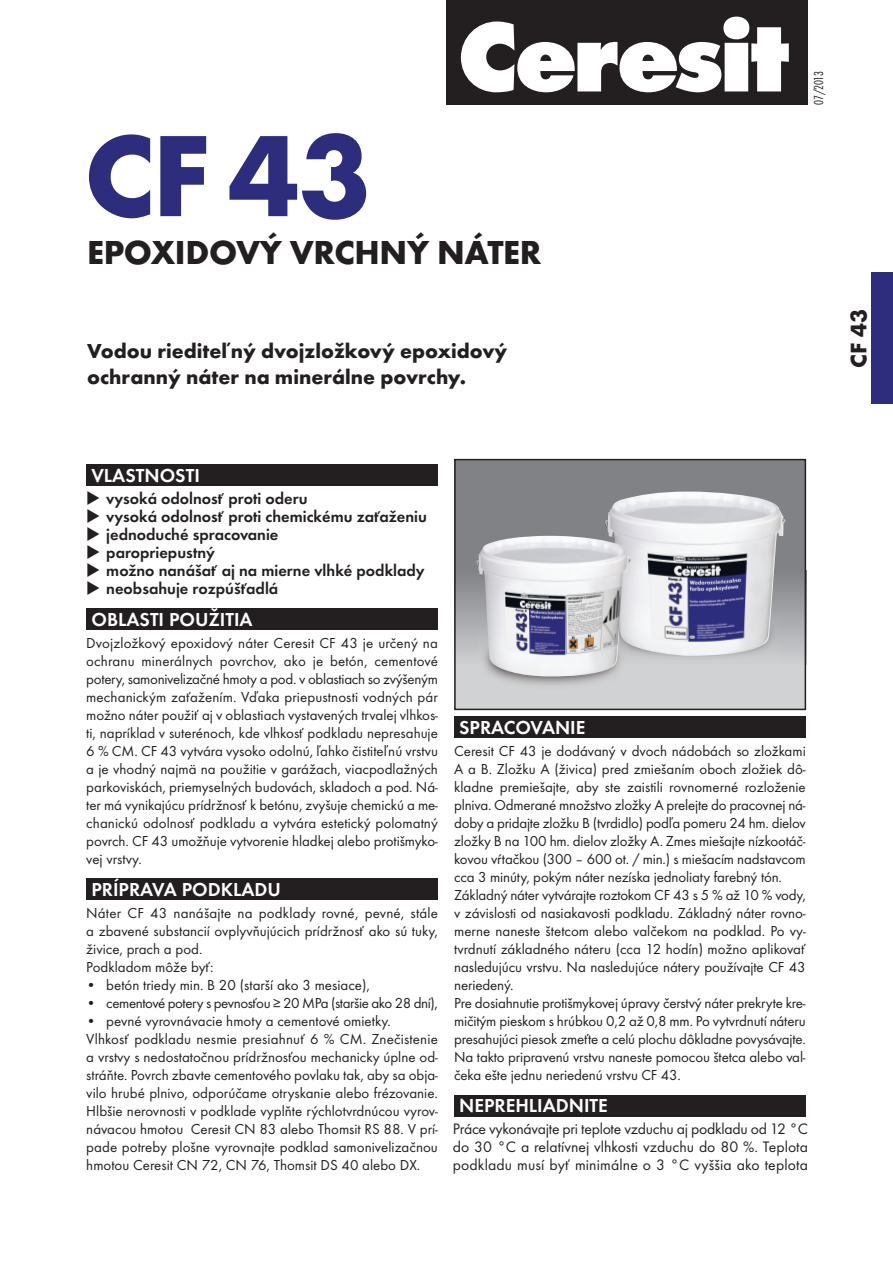
<style>
.page{position:relative;width:893px;height:1263px;background:#fff}
.page>*{position:absolute;margin:0;border:0;box-sizing:border-box;transform-origin:0 0}
.t1{font:700 120px "Futura TOT";color:#2e2d7d}
.t2{font:700 34.5px "Futura TOT";letter-spacing:-.01em;color:#231f20}
.t3{font:700 23.4px "Futura TOT";color:#231f20}
.t4{font:700 21px/25.2px "Futura TOT";color:#231f20}
.t5{font:600 19.5px "Futura TOT";color:#fff}
.t6{font:600 16.5px "Futura TOT";color:#231f20}
.t7{font:15.75px/18px "Futura TOT";letter-spacing:.01em;color:#231f20;text-align:justify}
.t8{font:15px/18px "Futura TOT";letter-spacing:-.005em;color:#231f20}
.t9{font:15px "Futura TOT";letter-spacing:-.03em;color:#231f20}
.t10{font:13.5px "Futura TOT Ligh Cond";letter-spacing:-.03em;color:#231f20}
</style>
<div class="page">
<div style="left:454px;top:459px;width:352px;height:181px;background:#808285"></div>
<div style="left:454px;top:661px;width:352px;height:48px;background:#d1d2d4"></div>
<div style="left:454px;top:571px;width:352px;height:93px;background:linear-gradient(to bottom,#808286,#ceced1)"></div>
<div style="left:872px;top:272px;width:21px;height:132px;background:#2e2d7d"></div>
<div style="left:87px;top:465px;width:351px;height:21px;background:#231f20"></div>
<div style="left:87px;top:609px;width:351px;height:21px;background:#231f20"></div>
<div style="left:87px;top:879px;width:351px;height:21px;background:#231f20"></div>
<div style="left:454px;top:717px;width:352px;height:21px;background:#231f20"></div>
<div style="left:454px;top:1095px;width:352px;height:21px;background:#231f20"></div>
<img style="left:475px;top:492px;width:310px;height:184px">
<div style="left:454px;top:459px;width:352px;height:251px;border:2px solid #231f20"></div>
<div style="left:446px;top:0;width:362px;height:105px;background:#231f20"></div>
<svg style="left:461px;top:17px;width:328px;height:75px"></svg>
<h1 class="t1" style="left:84px;top:105px;width:288px">CF 43</h1>
<h2 class="t2" style="left:87px;top:232px;width:456px">EPOXIDOVÝ VRCHNÝ NÁTER</h2>
<h3 class="t4" style="left:87px;top:339px;width:422px">Vodou riediteľný dvojzložkový epoxidový ochranný náter na minerálne povrchy.</h3>
<p class="t10" style="left:810px;top:105px;width:35px;rotate:-90deg">07/2013</p>
<h3 class="t3" style="left:845px;top:368px;width:60px;rotate:-90deg">CF 43</h3>
<h3 class="t5" style="left:91px;top:464px;width:110px">VLASTNOSTI</h3>
<p class="t6" style="left:86px;top:489px;width:223px">◆ vysoká odolnosť proti oderu</p>
<p class="t6" style="left:86px;top:507px;width:342px">◆ vysoká odolnosť proti chemickému zaťaženiu</p>
<p class="t6" style="left:86px;top:525px;width:194px">◆ jednoduché spracovanie</p>
<p class="t6" style="left:86px;top:543px;width:130px">◆ paropriepustný</p>
<p class="t6" style="left:86px;top:561px;width:340px">◆ možno nanášať aj na mierne vlhké podklady</p>
<p class="t6" style="left:86px;top:579px;width:193px">◆ neobsahuje rozpúšťadlá</p>
<p class="t8" style="left:86px;top:634px;width:353px;text-align:justify">Dvojzložkový epoxidový náter Ceresit CF 43 je určený na ochranu minerálnych povrchov, ako je betón, cementové potery, samonivelizačné hmoty a pod. v oblastiach so zvýšeným mechanickým zaťažením. Vďaka priepustnosti vodných pár možno náter použiť aj v oblastiach vystavených trvalej vlhkos&shy;ti, napríklad v suterénoch, kde vlhkosť podkladu nepresahuje 6 % CM. CF 43 vytvára vysoko odolnú, ľahko čistiteľnú vrstvu a je vhodný najmä na použitie v garážach, viacpodlažných parkoviskách, priemyselných budovách, skladoch a pod. Ná&shy;ter má vynikajúcu prídržnosť k betónu, zvyšuje chemickú a me&shy;chanickú odolnosť podkladu a vytvára estetický polomatný povrch. CF 43 umožňuje vytvorenie hladkej alebo protišmyko&shy;vej vrstvy.</p>
<p class="t8" style="left:86px;top:904px;width:353px">Náter CF 43 nanášajte na podklady rovné, pevné, stále a zbavené substancií ovplyvňujúcich prídržnosť ako sú tuky, živice, prach a pod.<br>Podkladom môže byť:</p>
<p class="t8" style="left:86px;top:976px;width:285px">• betón triedy min. B 20 (starší ako 3 mesiace),</p>
<p class="t9" style="left:86px;top:994px;width:353px">• cementové potery s pevnosťou ≥ 20 MPa (staršie ako 28 dní),</p>
<p class="t8" style="left:86px;top:1012px;width:353px">• pevné vyrovnávacie hmoty a cementové omietky.<br>Vlhkosť podkladu nesmie presiahnuť 6 % CM. Znečistenie a vrstvy s nedostatočnou prídržnosťou mechanicky úplne od&shy;stráňte. Povrch zbavte cementového povlaku tak, aby sa obja&shy;vilo hrubé plnivo, odporúčame otryskanie alebo frézovanie.<br>Hlbšie nerovnosti v podklade vyplňte rýchlotvrdnúcou vyrov&shy;návacou hmotou Ceresit CN 83 alebo Thomsit RS 88. V prí&shy;pade potreby plošne vyrovnajte podklad samonivelizačnou hmotou Ceresit CN 72, CN 76, Thomsit DS 40 alebo DX.</p>
<h3 class="t5" style="left:91px;top:608px;width:163px">OBLASTI POUŽITIA</h3>
<h3 class="t5" style="left:91px;top:878px;width:191px">PRÍPRAVA PODKLADU</h3>
<h3 class="t5" style="left:459px;top:716px;width:128px">SPRACOVANIE</h3>
<p class="t8" style="left:454px;top:742px;width:353px">Ceresit CF 43 je dodávaný v dvoch nádobách so zložkami A a B. Zložku A (živica) pred zmiešaním oboch zložiek dô&shy;kladne premiešajte, aby ste zaistili rovnomerné rozloženie plniva. Odmerané množstvo zložky A prelejte do pracovnej ná&shy;doby a pridajte zložku B (tvrdidlo) podľa pomeru 24 hm. dielov zložky B na 100 hm. dielov zložky A. Zmes miešajte nízkootáč&shy;kovou vŕtačkou (300 – 600 ot. / min.) s miešacím nadstavcom cca 3 minúty, pokým náter nezíska jednoliaty farebný tón.<br>Základný náter vytvárajte roztokom CF 43 s 5 % až 10 % vody, v závislosti od nasiakavosti podkladu. Základný náter rovno&shy;merne naneste štetcom alebo valčekom na podklad. Po vy&shy;tvrdnutí základného náteru (cca 12 hodín) možno aplikovať nasledujúcu vrstvu. Na nasledujúce nátery používajte CF 43 neriedený.<br>Pre dosiahnutie protišmykovej úpravy čerstvý náter prekryte kre&shy;mičitým pieskom s hrúbkou 0,2 až 0,8 mm. Po vytvrdnutí náteru presahujúci piesok zmeťte a celú plochu dôkladne povysávajte.<br>Na takto pripravenú vrstvu naneste pomocou štetca alebo val&shy;čeka ešte jednu neriedenú vrstvu CF 43.</p>
<p class="t7" style="left:453px;top:1120px;width:357px">Práce vykonávajte pri teplote vzduchu aj podkladu od 12 °C do 30 °C a relatívnej vlhkosti vzduchu do 80 %. Teplota podkladu musí byť minimálne o 3 °C vyššia ako teplota</p>
<h3 class="t5" style="left:459px;top:1094px;width:150px">NEPREHLIADNITE</h3>
</div>
